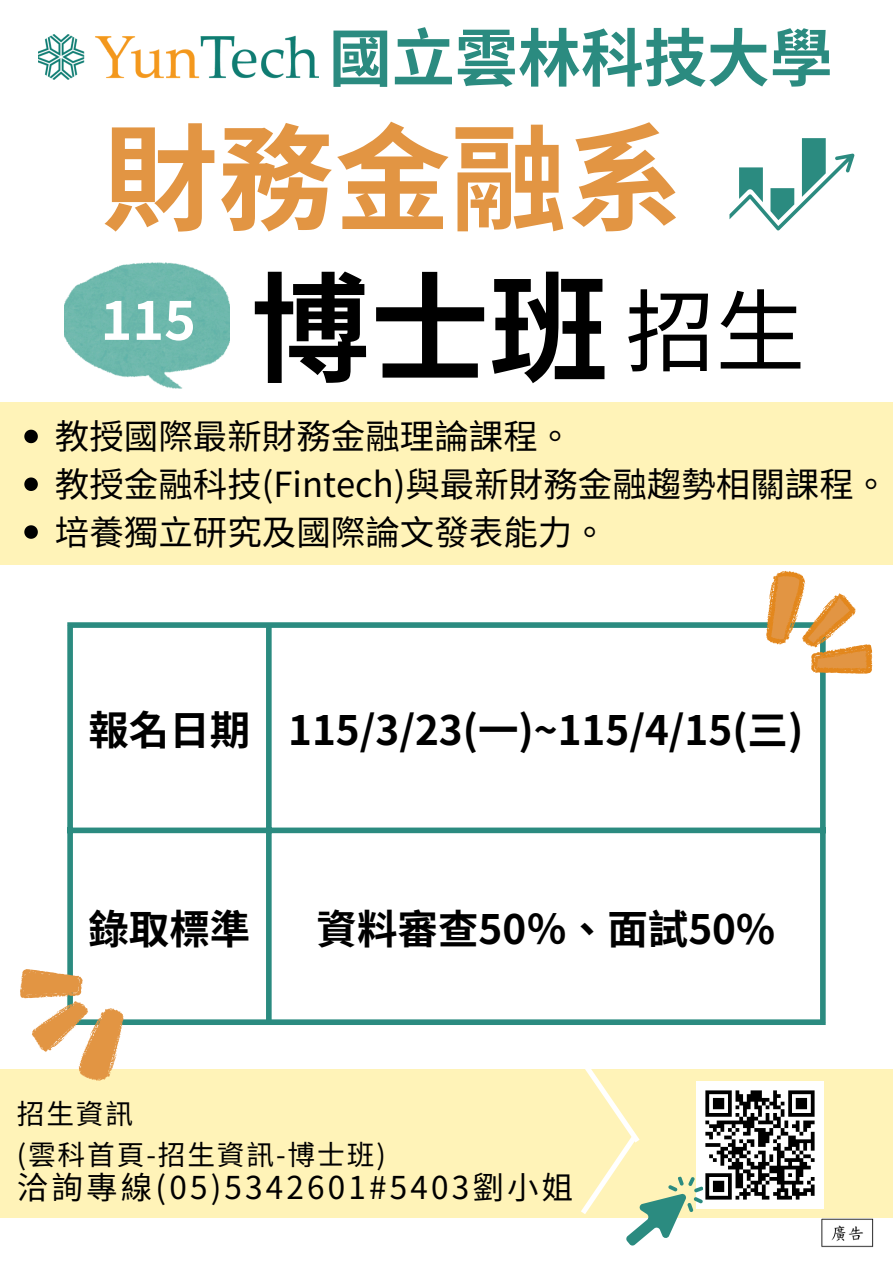
<style>
.page{position:relative;width:893px;height:1263px;background:#fff}
.page>*{position:absolute;margin:0;border:0;box-sizing:border-box;transform-origin:0 0}
.t1{font:700 119.25px "Noto Sans TC";color:#000}
.t2{font:700 116.25px "Noto Sans TC";color:#e29543}
.t3{font:700 63px "Noto Sans TC";color:#2b8b80}
.t4{font:700 54px "Noto Sans TC";color:#fff}
.t5{font:700 40.5px "Noto Sans TC";color:#000}
.t6{font:34.5px/47.8px "Noto Sans TC";color:#000}
.t7{font:31.5px "Noto Sans TC";letter-spacing:.1em;color:#000}
.t8{font:27.75px/41px "Noto Sans TC";letter-spacing:.065em;color:#000}
.s1{font-weight:400;font-size:90px}
</style>
<div class="page">
<div style="left:0;top:402px;width:893px;height:162px;background:#fff3b8"></div>
<img style="left:38px;top:35px;width:280px;height:45px">
<div style="left:0;top:1069px;width:893px;height:148px;background:#fff3b8"></div>
<img style="left:821px;top:1217px;width:52px;height:31px">
<div style="left:67px;top:628px;width:6px;height:391px;background:#2b8b80"></div>
<div style="left:266px;top:628px;width:6px;height:391px;background:#2b8b80"></div>
<div style="left:820px;top:628px;width:5px;height:391px;background:#2b8b80"></div>
<div style="left:67px;top:622px;width:758px;height:6px;background:#2b8b80"></div>
<div style="left:67px;top:827px;width:758px;height:6px;background:#2b8b80"></div>
<div style="left:67px;top:1019px;width:758px;height:6px;background:#2b8b80"></div>
<img style="left:715px;top:1081px;width:108px;height:128px">
<svg style="left:576px;top:1069px;width:139px;height:177px"></svg>
<svg style="left:729px;top:138px;width:125px;height:92px"></svg>
<svg style="left:751px;top:564px;width:126px;height:131px"></svg>
<svg style="left:20px;top:957px;width:112px;height:124px"></svg>
<svg style="left:24px;top:430px;width:14px;height:13px"></svg>
<svg style="left:24px;top:477px;width:14px;height:14px"></svg>
<svg style="left:24px;top:525px;width:14px;height:14px"></svg>
<img style="left:64px;top:263px;width:166px;height:125px">
<h3 class="t3" style="left:329px;top:8px;width:505px">國立雲林科技大學</h3>
<h2 class="t2" style="left:102px;top:86px;width:583px">財務金融系</h2>
<h1 class="t1" style="left:251px;top:234px;width:556px">博士班<span class="s1">招生</span></h1>
<p class="t6" style="left:55px;top:410px;width:835px">教授國際最新財務金融理論課程。<br>教授金融科技(Fintech)與最新財務金融趨勢相關課程。培養獨立研究及國際論文發表能力。</p>
<h3 class="t4" style="left:100px;top:277px;width:97px">115</h3>
<p class="t5" style="left:88px;top:698px;width:716px">報名日期 115/3/23(一)~115/4/15(三)</p>
<p class="t5" style="left:88px;top:897px;width:163px">錄取標準</p>
<p class="t5" style="left:317px;top:897px;width:460px">資料審查50％、面試50%</p>
<p class="t8" style="left:17px;top:1092px;width:370px">招生資訊<br>(雲科首頁-招生資訊-博士班)</p>
<p class="t7" style="left:17px;top:1162px;width:558px">洽詢專線(05)5342601#5403劉小姐</p>
</div>
